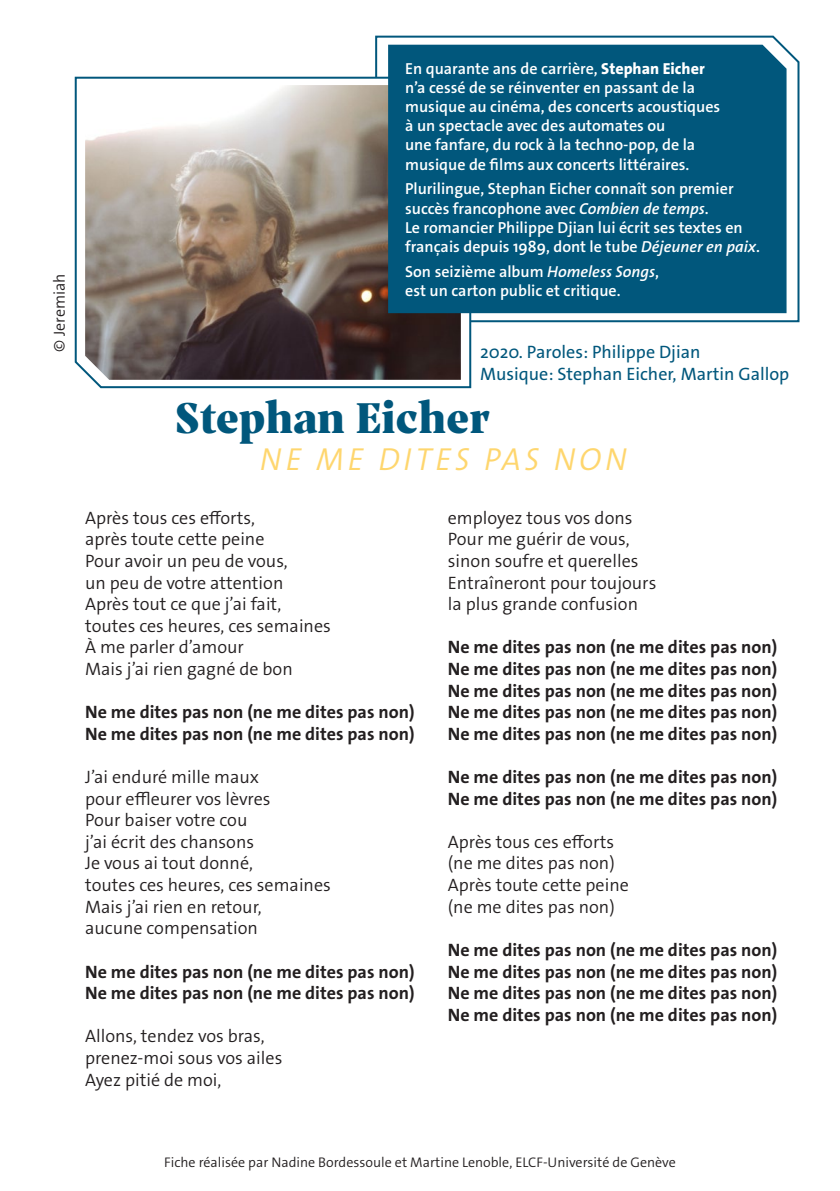
<style>
.page{position:relative;width:840px;height:1191px;background:#fff}
.page>*{position:absolute;margin:0;border:0;box-sizing:border-box;transform-origin:0 0}
.Nom_Groupe{font:900 46px "Prospectus Std";color:#01577c}
.t1{font:italic 300 32px "The Sans Os F";letter-spacing:.12em;color:#fed66e}
.t2{font:300 18px/21.6px "The Sans Os F";color:#231f20}
.t3{font:700 18px "The Sans Os F";color:#231f20}
.t4{font:18px "The Sans Os F";color:#01577c}
.t5{font:600 16px/19.2px "The Sans Os F";color:#fff}
.t6{font:300 16px "The Sans Os F";color:#231f20}
.t7{font:300 14px "The Sans Os F";color:#231f20}
.s1{font-weight:800}
.s2{font-style:italic}
</style>
<div class="page">
<svg style="left:375px;top:35px;width:425px;height:288px"></svg>
<svg style="left:74px;top:76px;width:398px;height:313px"></svg>
<img style="left:85px;top:85px;width:375px;height:295px">
<div style="left:388px;top:45px;width:398px;height:268px;background:#01577c"></div>
<p class="t6" style="left:49px;top:351px;width:80px;rotate:-90deg">© Jeremiah</p>
<p class="t5" style="left:405px;top:59px;width:316px">En quarante ans de carrière, <span class="s1">Stephan Eicher </span>n’a cessé de se réinventer en passant de la musique au cinéma, des concerts acoustiques à un spectacle avec des automates ou<br>une fanfare, du rock à la techno-pop, de la musique de films aux concerts littéraires.</p>
<p class="t5" style="left:405px;top:180px;width:356px">Plurilingue, Stephan Eicher connaît son premier succès francophone avec <span class="s2">Combien de temps</span>.<br>Le romancier Philippe Djian lui écrit ses textes en français depuis 1989, dont le tube <span class="s2">Déjeuner en paix</span>.</p>
<p class="t5" style="left:405px;top:262px;width:255px">Son seizième album <span class="s2">Homeless Songs</span>, est un carton public et critique.</p>
<p class="t4" style="left:480px;top:340px;width:222px">2020. Paroles: Philippe Djian</p>
<p class="t4" style="left:480px;top:362px;width:310px">Musique: Stephan Eicher, Martin Gallop</p>
<p class="Nom_Groupe" style="left:175px;top:382px;width:316px">Stephan Eicher</p>
<p class="t1" style="left:259px;top:439px;width:368px">NE ME DITES PAS NON</p>
<p class="t2" style="left:85px;top:507px;width:181px">Après tous ces efforts, après toute cette peine</p>
<p class="t2" style="left:85px;top:550px;width:204px">Pour avoir un peu de vous, un peu de votre attention</p>
<p class="t2" style="left:85px;top:593px;width:247px">Après tout ce que j’ai fait, toutes ces heures, ces semaines</p>
<p class="t2" style="left:85px;top:636px;width:160px">À me parler d’amour</p>
<p class="t2" style="left:85px;top:658px;width:209px">Mais j’ai rien gagné de bon</p>
<p class="t3" style="left:85px;top:700px;width:331px">Ne me dites pas non (ne me dites pas non)</p>
<p class="t3" style="left:85px;top:722px;width:331px">Ne me dites pas non (ne me dites pas non)</p>
<p class="t2" style="left:85px;top:766px;width:187px">J’ai enduré mille maux pour effleurer vos lèvres</p>
<p class="t2" style="left:85px;top:809px;width:170px">Pour baiser votre cou j’ai écrit des chansons</p>
<p class="t2" style="left:85px;top:852px;width:247px">Je vous ai tout donné,<br>toutes ces heures, ces semaines</p>
<p class="t2" style="left:85px;top:896px;width:178px">Mais j’ai rien en retour, aucune compensation</p>
<p class="t3" style="left:85px;top:960px;width:331px">Ne me dites pas non (ne me dites pas non)</p>
<p class="t3" style="left:85px;top:981px;width:331px">Ne me dites pas non (ne me dites pas non)</p>
<p class="t2" style="left:85px;top:1025px;width:199px">Allons, tendez vos bras, prenez-moi sous vos ailes</p>
<p class="t2" style="left:85px;top:1068px;width:138px">Ayez pitié de moi,</p>
<p class="t2" style="left:447px;top:507px;width:186px">employez tous vos dons</p>
<p class="t2" style="left:447px;top:528px;width:192px">Pour me guérir de vous, sinon soufre et querelles</p>
<p class="t2" style="left:447px;top:572px;width:210px">Entraîneront pour toujours la plus grande confusion</p>
<p class="t3" style="left:447px;top:636px;width:331px">Ne me dites pas non (ne me dites pas non)</p>
<p class="t3" style="left:447px;top:657px;width:331px">Ne me dites pas non (ne me dites pas non)</p>
<p class="t3" style="left:447px;top:679px;width:331px">Ne me dites pas non (ne me dites pas non)</p>
<p class="t3" style="left:447px;top:700px;width:331px">Ne me dites pas non (ne me dites pas non)</p>
<p class="t3" style="left:447px;top:722px;width:331px">Ne me dites pas non (ne me dites pas non)</p>
<p class="t3" style="left:447px;top:765px;width:331px">Ne me dites pas non (ne me dites pas non)</p>
<p class="t3" style="left:447px;top:787px;width:331px">Ne me dites pas non (ne me dites pas non)</p>
<p class="t2" style="left:447px;top:831px;width:168px">Après tous ces efforts (ne me dites pas non)</p>
<p class="t2" style="left:447px;top:874px;width:182px">Après toute cette peine (ne me dites pas non)</p>
<p class="t3" style="left:447px;top:938px;width:331px">Ne me dites pas non (ne me dites pas non)</p>
<p class="t3" style="left:447px;top:960px;width:331px">Ne me dites pas non (ne me dites pas non)</p>
<p class="t3" style="left:447px;top:981px;width:331px">Ne me dites pas non (ne me dites pas non)</p>
<p class="t3" style="left:447px;top:1003px;width:331px">Ne me dites pas non (ne me dites pas non)</p>
<p class="t7" style="left:164px;top:1153px;width:512px">Fiche réalisée par Nadine Bordessoule et Martine Lenoble, ELCF-Université de Genève</p>
</div>
